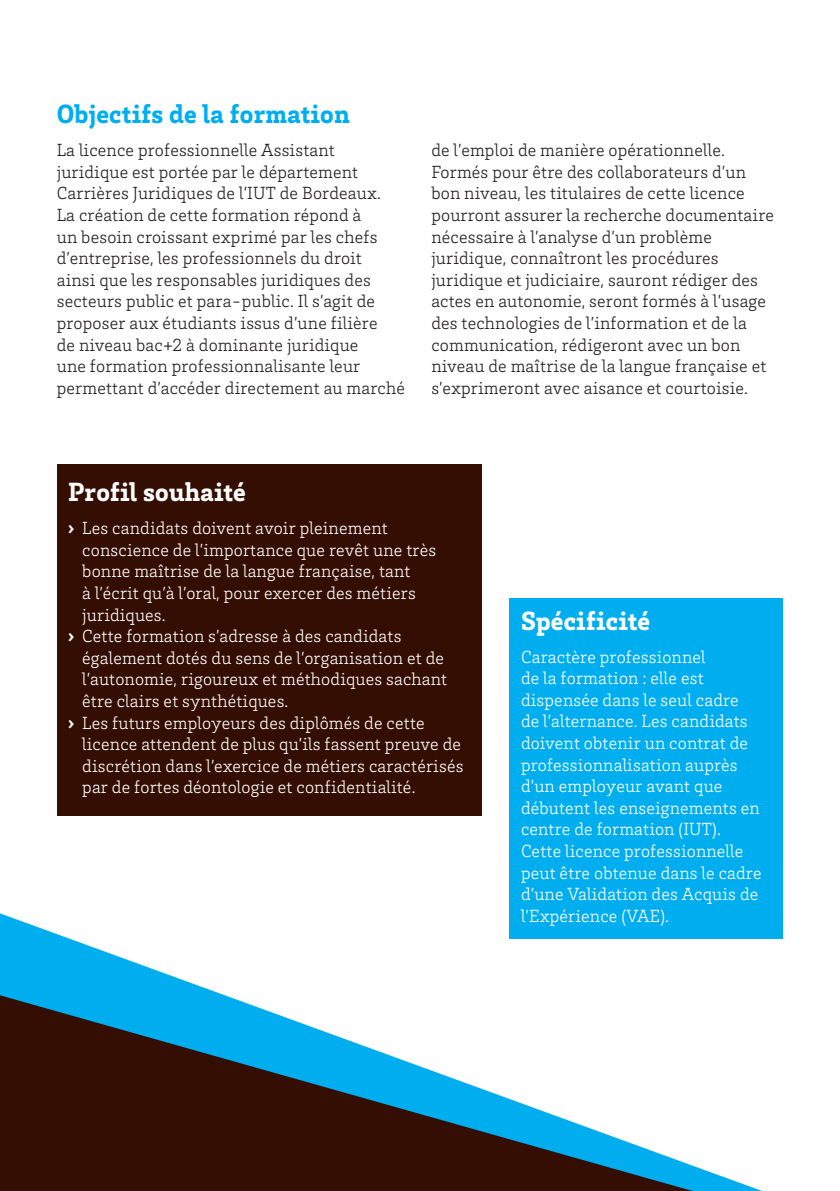
<style>
.page{position:relative;width:840px;height:1191px;background:#fff}
.page>*{position:absolute;margin:0;border:0;box-sizing:border-box;transform-origin:0 0}
._01_Titre_Blanc_13_5{font:900 27px "Brix Slab";letter-spacing:.01em;color:#fff}
.LPRO_p2_Titre_Bleu_1{font:900 27px "Brix Slab";letter-spacing:.01em;color:#00aeef}
.LPRO_p2_TEXTE_Light{font:300 18px/21.6px "Brix Slab";letter-spacing:.01em;color:#231f20}
.TEXTE_Encadré_Blanc{font:300 18px/21.6px "Brix Slab";letter-spacing:.01em;color:#fff}
.s1{font-weight:900}
</style>
<div class="page">
<svg style="left:0;top:913px;width:761px;height:278px"></svg>
<div style="left:57px;top:465px;width:424px;height:351px;background:#340d03"></div>
<div style="left:509px;top:599px;width:273px;height:340px;background:#00aeef"></div>
<p class="LPRO_p2_Titre_Bleu_1" style="left:57px;top:96px;width:294px">Objectifs de la formation</p>
<p class="LPRO_p2_TEXTE_Light" style="left:57px;top:139px;width:349px">La licence professionnelle Assistant juridique est portée par le département Carrières Juridiques de l’IUT de Bordeaux.<br>La création de cette formation répond à<br>un besoin croissant exprimé par les chefs d’entreprise, les professionnels du droit ainsi que les responsables juridiques des secteurs public et para-public. Il s’agit de proposer aux étudiants issus d’une filière<br>de niveau bac+2 à dominante juridique<br>une formation professionnalisante leur permettant d’accéder directement au marché</p>
<p class="LPRO_p2_TEXTE_Light" style="left:431px;top:139px;width:344px">de l’emploi de manière opérationnelle.<br>Formés pour être des collaborateurs d’un bon niveau, les titulaires de cette licence pourront assurer la recherche documentaire nécessaire à l’analyse d’un problème juridique, connaîtront les procédures juridique et judiciaire, sauront rédiger des actes en autonomie, seront formés à l’usage des technologies de l’information et de la communication, rédigeront avec un bon niveau de maîtrise de la langue française et s’exprimeront avec aisance et courtoisie.</p>
<p class="_01_Titre_Blanc_13_5" style="left:68px;top:474px;width:179px">Profil souhaité</p>
<p class="TEXTE_Encadré_Blanc" style="left:82px;top:516px;width:355px;text-indent:-14px"><span class="s1">›</span> Les candidats doivent avoir pleinement conscience de l’importance que revêt une très bonne maîtrise de la langue française, tant<br>à l’écrit qu’à l’oral, pour exercer des métiers juridiques.</p>
<p class="TEXTE_Encadré_Blanc" style="left:82px;top:624px;width:366px;text-indent:-14px"><span class="s1">›</span> Cette formation s’adresse à des candidats également dotés du sens de l’organisation et de l’autonomie, rigoureux et méthodiques sachant être clairs et synthétiques.</p>
<p class="TEXTE_Encadré_Blanc" style="left:82px;top:711px;width:382px;text-indent:-14px"><span class="s1">›</span> Les futurs employeurs des diplômés de cette licence attendent de plus qu’ils fassent preuve de discrétion dans l’exercice de métiers caractérisés par de fortes déontologie et confidentialité.</p>
<p class="_01_Titre_Blanc_13_5" style="left:520px;top:602px;width:130px">Spécificité</p>
<p class="TEXTE_Encadré_Blanc" style="left:520px;top:645px;width:240px">Caractère professionnel<br>de la formation : elle est dispensée dans le seul cadre de l’alternance. Les candidats doivent obtenir un contrat de professionnalisation auprès d’un employeur avant que débutent les enseignements en centre de formation (IUT).</p>
<p class="TEXTE_Encadré_Blanc" style="left:520px;top:839px;width:242px">Cette licence professionnelle peut être obtenue dans le cadre d’une Validation des Acquis de l’Expérience (VAE).</p>
</div>
